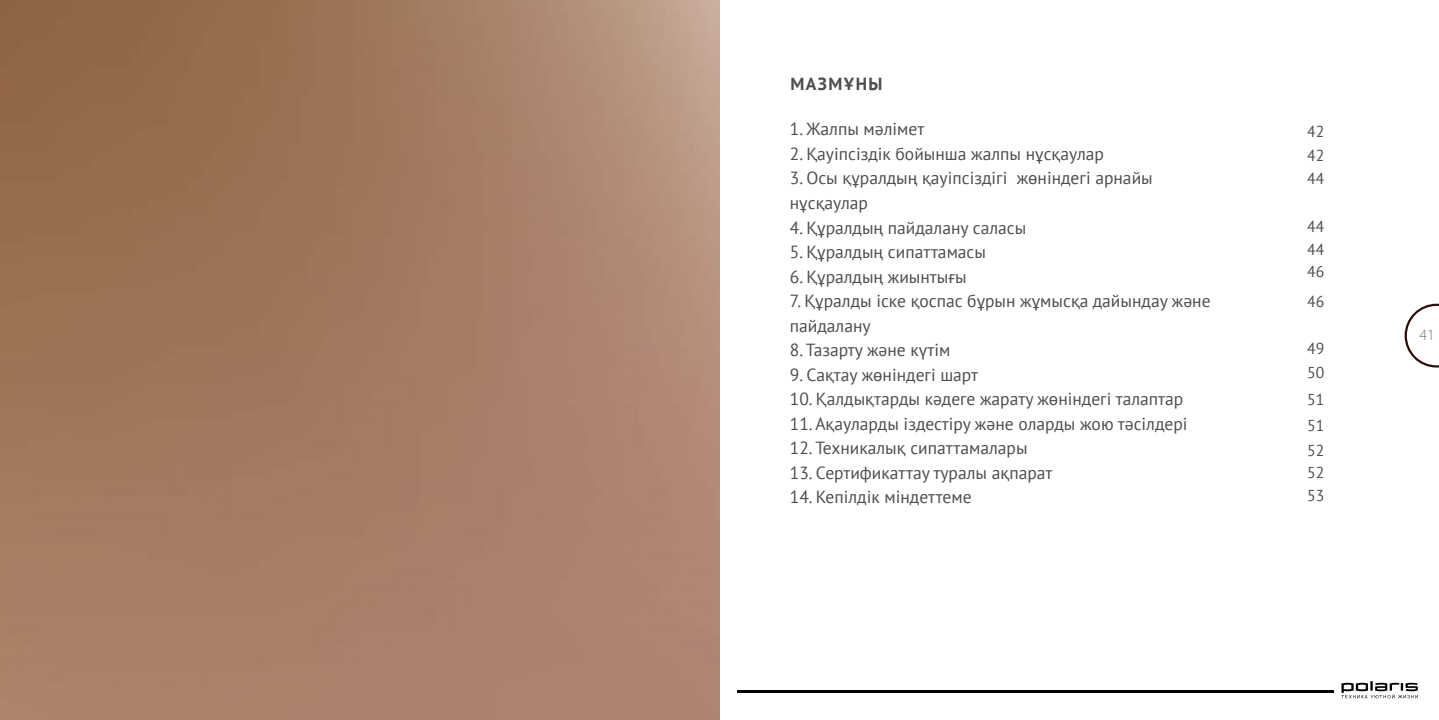
<style>
.page{position:relative;width:1439px;height:720px;background:#fff}
.page>*{position:absolute;margin:0;border:0;box-sizing:border-box;transform-origin:0 0}
.t1{font:17.5px/24.5px "PT Sans";color:#4d4d4f}
.t2{font:700 17.5px "PT Sans";letter-spacing:.08em;color:#4d4d4f}
.t3{font:15.75px/23.8px "PT Sans";color:#4d4d4f;text-align:justify}
.t4{font:300 15.75px "Myriad Pro";color:#747a7e}
</style>
<div class="page">
<hr style="left:737px;top:690px;width:596px;height:2px;background:#000">
<svg style="left:1404px;top:303px;width:35px;height:64px"></svg>
<svg style="left:1341px;top:681px;width:76px;height:17px"></svg>
<img style="left:0;top:0;width:720px;height:719px">
<p class="t2" style="left:790px;top:72px;width:93px">МАЗМҰНЫ</p>
<p class="t1" style="left:790px;top:116px;width:136px">1. Жалпы мәлімет</p>
<p class="t1" style="left:790px;top:141px;width:316px">2. Қауіпсіздік бойынша жалпы нұсқаулар</p>
<p class="t1" style="left:790px;top:165px;width:364px">3. Осы құралдың қауіпсіздігі жөніндегі арнайы нұсқаулар</p>
<p class="t1" style="left:790px;top:214px;width:238px">4. Құралдың пайдалану саласы</p>
<p class="t1" style="left:790px;top:239px;width:198px">5. Құралдың сипаттамасы</p>
<p class="t1" style="left:790px;top:263px;width:178px">6. Құралдың жиынтығы</p>
<p class="t1" style="left:790px;top:288px;width:422px">7. Құралды іске қоспас бұрын жұмысқа дайындау және пайдалану</p>
<p class="t1" style="left:790px;top:337px;width:162px">8. Тазарту және күтім</p>
<p class="t1" style="left:790px;top:361px;width:190px">9. Сақтау жөніндегі шарт</p>
<p class="t1" style="left:790px;top:386px;width:395px">10. Қалдықтарды кәдеге жарату жөніндегі талаптар</p>
<p class="t1" style="left:790px;top:410px;width:399px">11. Ақауларды іздестіру және оларды жою тәсілдері</p>
<p class="t1" style="left:790px;top:435px;width:239px">12. Техникалық сипаттамалары</p>
<p class="t1" style="left:790px;top:459px;width:264px">13. Сертификаттау туралы ақпарат</p>
<p class="t1" style="left:790px;top:484px;width:183px">14. Кепілдік міндеттеме</p>
<p class="t3" style="left:1307px;top:483px;width:19px">53</p>
<p class="t3" style="left:1307px;top:119px;width:19px">42<br>42<br>44</p>
<p class="t3" style="left:1307px;top:215px;width:19px;line-height:22.8px">44<br>44<br>46</p>
<p class="t3" style="left:1307px;top:289px;width:19px">46</p>
<p class="t3" style="left:1307px;top:335px;width:19px;line-height:24.3px">49<br>50</p>
<p class="t3" style="left:1307px;top:386px;width:19px;line-height:25.6px">51<br>51<br>52</p>
<p class="t3" style="left:1307px;top:460px;width:19px">52</p>
<p class="t4" style="left:1419px;top:326px;width:17px">41</p>
</div>
